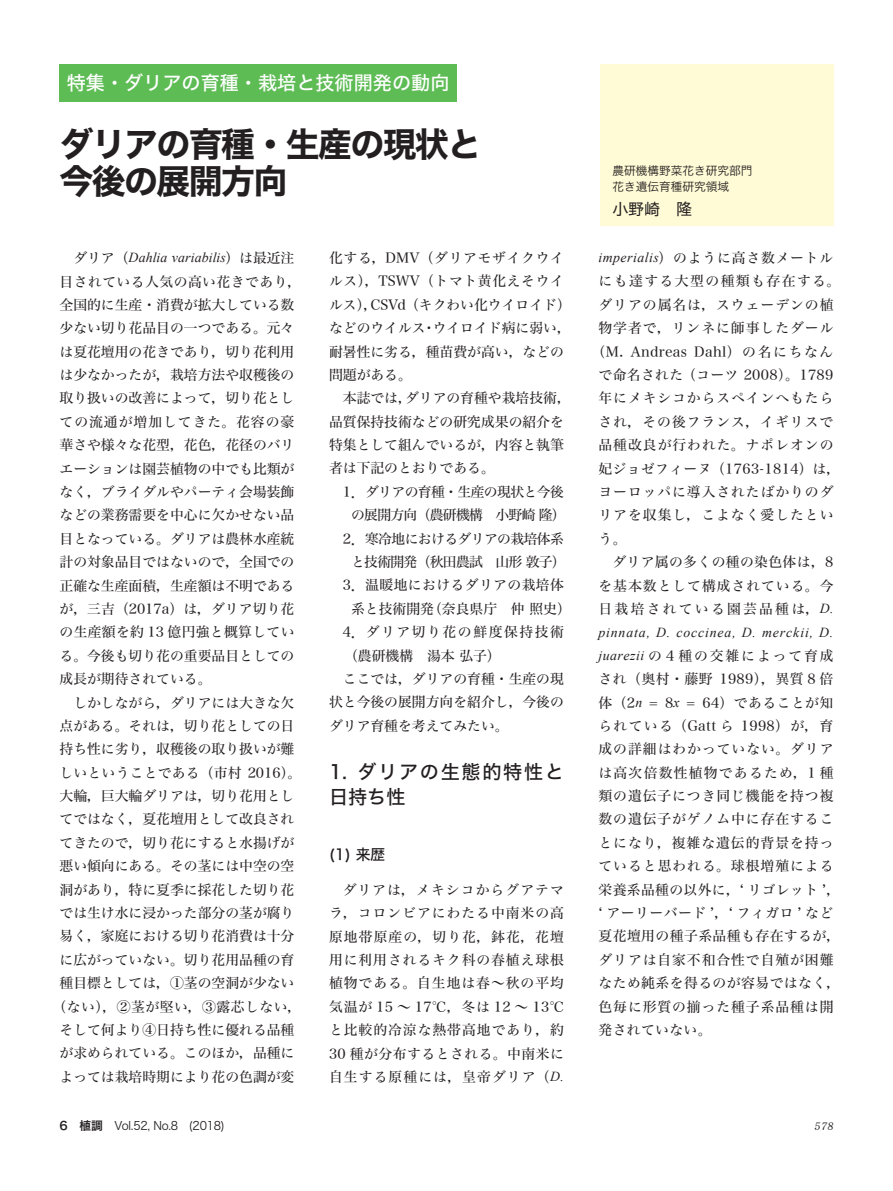
<style>
.page{position:relative;width:893px;height:1191px;background:#fff}
.page>*{position:absolute;margin:0;border:0;box-sizing:border-box;transform-origin:0 0}
.t1{font:34.05px/37.2px "Hira Kaku Std W7";letter-spacing:-.05em;color:#231f20}
.t2{font:19.2px "Hira Kaku Std W5";color:#fff}
.t3{font:19.2px/25.5px "Hira Kaku Std W5";letter-spacing:.09em;color:#231f20}
.t4{font:15.9px "Hira Kaku Std W4";color:#231f20}
.t5{font:14.85px "Hira Kaku Std W5";color:#231f20}
.t6{font:13.8px/23.4px "Hira Min Std W4";color:#231f20}
.t7{font:13.8px/23.4px "Hira Min Std W4";letter-spacing:.065em;color:#231f20}
.t8{font:13.8px "Hira Min Std W4";letter-spacing:.07em;color:#231f20}
.t9{font:13.8px "Hira Min Std W4";letter-spacing:.025em;color:#231f20}
.t10{font:13.8px "Hira Min Std W4";letter-spacing:-.045em;color:#231f20}
.t11{font:13.8px "Hira Min Std W4";letter-spacing:-.05em;color:#231f20}
.t12{font:italic 13.8px "Times New Roman";letter-spacing:.06em;color:#231f20}
.t13{font:italic 13.8px "Times New Roman";letter-spacing:.01em;color:#231f20}
.t14{font:13.8px "Hira Min Std W4";letter-spacing:.06em;color:#231f20}
.t15{font:13.8px "Hira Min Std W4";letter-spacing:.035em;color:#231f20}
.t16{font:13.8px "Hira Min Std W4";letter-spacing:.03em;color:#231f20}
.t17{font:13.8px "Hira Min Std W4";letter-spacing:.105em;color:#231f20}
.t18{font:13.8px "Hira Min Std W4";letter-spacing:.075em;color:#231f20}
.t19{font:13.8px "Hira Min Std W4";letter-spacing:.165em;color:#231f20}
.t20{font:13.8px "Hira Min Std W4";letter-spacing:.11em;color:#231f20}
.t21{font:11.7px "Hira Kaku Std W3";letter-spacing:-.02em;color:#231f20;scale:.95 1}
.t22{font:11.7px/15.9px "Hira Kaku Std W3";color:#231f20}
.t23{font:italic 11.7px "DFHS Mincho Std W3";color:#231f20}
.s1{font-family:"Hira Min Std W4";font-style:normal}
.s2{font-family:"Times New Roman";font-style:italic}
.s3{font-family:"Hira Kaku Std W6"}
</style>
<div class="page">
<div style="left:600px;top:64px;width:233px;height:161px;background:#fffbd6"></div>
<div style="left:60px;top:64px;width:397px;height:37px;background:#5ebc55"></div>
<h2 class="t2" style="left:67px;top:68px;width:384px">特集・ダリアの育種・栽培と技術開発の動向</h2>
<h1 class="t1" style="left:60px;top:127px;width:423px">ダリアの育種・生産の現状と今後の展開方向</h1>
<p class="t13" style="left:73px;top:248px;width:223px"><span class="s1">ダリア（</span>Dahlia variabilis<span class="s1">）は最近注</span></p>
<p class="t6" style="left:60px;top:269px;width:243px">目されている人気の高い花きであり，全国的に生産・消費が拡大している数少ない切り花品目の一つである。元々は夏花壇用の花きであり，切り花利用は少なかったが，栽培方法や収穫後の取り扱いの改善によって，切り花としての流通が増加してきた。花容の豪華さや様々な花型，花色，花径のバリエーションは園芸植物の中でも比類がなく，ブライダルやパーティ会場装飾などの業務需要を中心に欠かせない品目となっている。ダリアは農林水産統計の対象品目ではないので，全国での正確な生産面積，生産額は不明であるが，三吉（2017a）は，ダリア切り花の生産額を約 13 億円強と概算している。今後も切り花の重要品目としての成長が期待されている。</p>
<p class="t6" style="left:73px;top:690px;width:223px">しかしながら，ダリアには大きな欠</p>
<p class="t6" style="left:60px;top:714px;width:236px">点がある。それは，切り花としての日</p>
<p class="t6" style="left:60px;top:737px;width:236px">持ち性に劣り，収穫後の取り扱いが難</p>
<p class="t6" style="left:60px;top:760px;width:243px">しいということである（市村 2016）。</p>
<p class="t6" style="left:60px;top:784px;width:236px">大輪，巨大輪ダリアは，切り花用とし</p>
<p class="t6" style="left:60px;top:807px;width:236px">てではなく，夏花壇用として改良され</p>
<p class="t6" style="left:60px;top:830px;width:236px">てきたので，切り花にすると水揚げが</p>
<p class="t6" style="left:60px;top:854px;width:236px">悪い傾向にある。その茎には中空の空</p>
<p class="t6" style="left:60px;top:877px;width:236px">洞があり，特に夏季に採花した切り花</p>
<p class="t6" style="left:60px;top:901px;width:236px">では生け水に浸かった部分の茎が腐り</p>
<p class="t6" style="left:60px;top:924px;width:236px">易く，家庭における切り花消費は十分</p>
<p class="t6" style="left:60px;top:947px;width:236px">に広がっていない。切り花用品種の育</p>
<p class="t6" style="left:60px;top:971px;width:236px">種目標としては，①茎の空洞が少ない</p>
<p class="t15" style="left:53px;top:996px;width:250px">（ない），②茎が堅い，③露芯しない，</p>
<p class="t6" style="left:60px;top:1018px;width:236px">そして何より④日持ち性に優れる品種</p>
<p class="t6" style="left:60px;top:1041px;width:236px">が求められている。このほか，品種に</p>
<p class="t6" style="left:60px;top:1064px;width:236px">よっては栽培時期により花の色調が変</p>
<p class="t6" style="left:329px;top:246px;width:243px">化する，DMV（ダリアモザイクウイルス），TSWV（トマト黄化えそウイルス），CSVd（キクわい化ウイロイド）などのウイルス・ウイロイド病に弱い，耐暑性に劣る，種苗費が高い，などの問題がある。</p>
<p class="t6" style="left:329px;top:386px;width:243px;text-indent:14px">本誌では，ダリアの育種や栽培技術，品質保持技術などの研究成果の紹介を特集として組んでいるが，内容と執筆者は下記のとおりである。</p>
<p class="t10" style="left:343px;top:482px;width:223px">1．ダリアの育種・生産の現状と今後</p>
<p class="t11" style="left:351px;top:505px;width:216px">の展開方向（農研機構　小野崎 隆）</p>
<p class="t10" style="left:343px;top:528px;width:223px">2．寒冷地におけるダリアの栽培体系</p>
<p class="t11" style="left:351px;top:552px;width:216px">と技術開発（秋田農試　山形 敦子）</p>
<p class="t16" style="left:343px;top:575px;width:223px">3．温暖地におけるダリアの栽培体</p>
<p class="t6" style="left:351px;top:596px;width:221px">系と技術開発（奈良県庁　仲 照史）</p>
<p class="t20" style="left:343px;top:622px;width:223px">4．ダリア切り花の鮮度保持技術</p>
<p class="t6" style="left:344px;top:643px;width:158px">（農研機構　湯本 弘子）</p>
<p class="t6" style="left:343px;top:667px;width:223px">ここでは，ダリアの育種・生産の現</p>
<p class="t6" style="left:329px;top:690px;width:236px">状と今後の展開方向を紹介し，今後の</p>
<p class="t6" style="left:329px;top:713px;width:181px">ダリア育種を考えてみたい。</p>
<h2 class="t3" style="left:329px;top:759px;width:236px">1. ダリアの生態的特性と日持ち性</h2>
<p class="t5" style="left:329px;top:843px;width:58px">(1) 来歴</p>
<p class="t6" style="left:329px;top:877px;width:236px;text-align:justify;text-indent:14px">ダリアは，メキシコからグアテマラ，コロンビアにわたる中南米の高原地帯原産の，切り花，鉢花，花壇用に利用されるキク科の春植え球根植物である。自生地は春～秋の平均気温が 15 ～ 17℃，冬は 12 ～ 13℃と比較的冷涼な熱帯高地であり，約30 種が分布するとされる。中南米に自生する原種には，皇帝ダリア（<span class="s2">D.</span></p>
<p class="t22" style="left:612px;top:163px;width:142px">農研機構野菜花き研究部門花き遺伝育種研究領域</p>
<p class="t4" style="left:612px;top:196px;width:81px">小野崎　隆</p>
<p class="t14" style="left:598px;top:248px;width:236px"><span class="s2">imperialis</span>）のように高さ数メートル</p>
<p class="t17" style="left:598px;top:271px;width:243px">にも達する大型の種類も存在する。</p>
<p class="t8" style="left:598px;top:295px;width:236px">ダリアの属名は，スウェーデンの植</p>
<p class="t8" style="left:598px;top:318px;width:236px">物学者で，リンネに師事したダール</p>
<p class="t9" style="left:592px;top:341px;width:243px">（M. Andreas Dahl）の名にちなん</p>
<p class="t9" style="left:598px;top:365px;width:236px">で命名された（コーツ 2008）。1789</p>
<p class="t7" style="left:598px;top:386px;width:236px">年にメキシコからスペインへもたら</p>
<p class="t18" style="left:598px;top:412px;width:236px">され，その後フランス，イギリスで</p>
<p class="t8" style="left:598px;top:435px;width:236px">品種改良が行われた。ナポレオンの</p>
<p class="t9" style="left:598px;top:458px;width:243px">妃ジョゼフィーヌ（1763-1814）は，</p>
<p class="t7" style="left:598px;top:480px;width:236px">ヨーロッパに導入されたばかりのダ</p>
<p class="t8" style="left:598px;top:505px;width:236px">リアを収集し，こよなく愛したとい</p>
<p class="t6" style="left:598px;top:526px;width:29px">う。</p>
<p class="t9" style="left:612px;top:552px;width:223px">ダリア属の多くの種の染色体は，8</p>
<p class="t8" style="left:598px;top:575px;width:236px">を基本数として構成されている。今</p>
<p class="t19" style="left:598px;top:599px;width:236px">日栽培されている園芸品種は，<span class="s2">D.</span></p>
<p class="t12" style="left:598px;top:622px;width:236px">pinnata, D. coccinea, D. merckii, D.</p>
<p class="t7" style="left:598px;top:643px;width:243px"><span class="s2">juarezii</span> の 4 種の交雑によって育成され（奥村・藤野 1989），異質 8 倍体（2<span class="s2">n</span> = 8<span class="s2">x</span> = 64）であることが知られている（Gatt ら 1998）が，育成の詳細はわかっていない。ダリアは高次倍数性植物であるため，1 種類の遺伝子につき同じ機能を持つ複数の遺伝子がゲノム中に存在することになり，複雑な遺伝的背景を持っていると思われる。球根増殖による栄養系品種の以外に，‘ リゴレット ’，‘ アーリーバード ’，‘ フィガロ ’ など夏花壇用の種子系品種も存在するが，ダリアは自家不和合性で自殖が困難なため純系を得るのが容易ではなく，色毎に形質の揃った種子系品種は開発されていない。</p>
<p class="t21" style="left:60px;top:1116px;width:176px"><span class="s3">6　植調　</span>Vol.52, No.8　(2018)</p>
<p class="t23" style="left:814px;top:1119px;width:23px">578</p>
</div>
